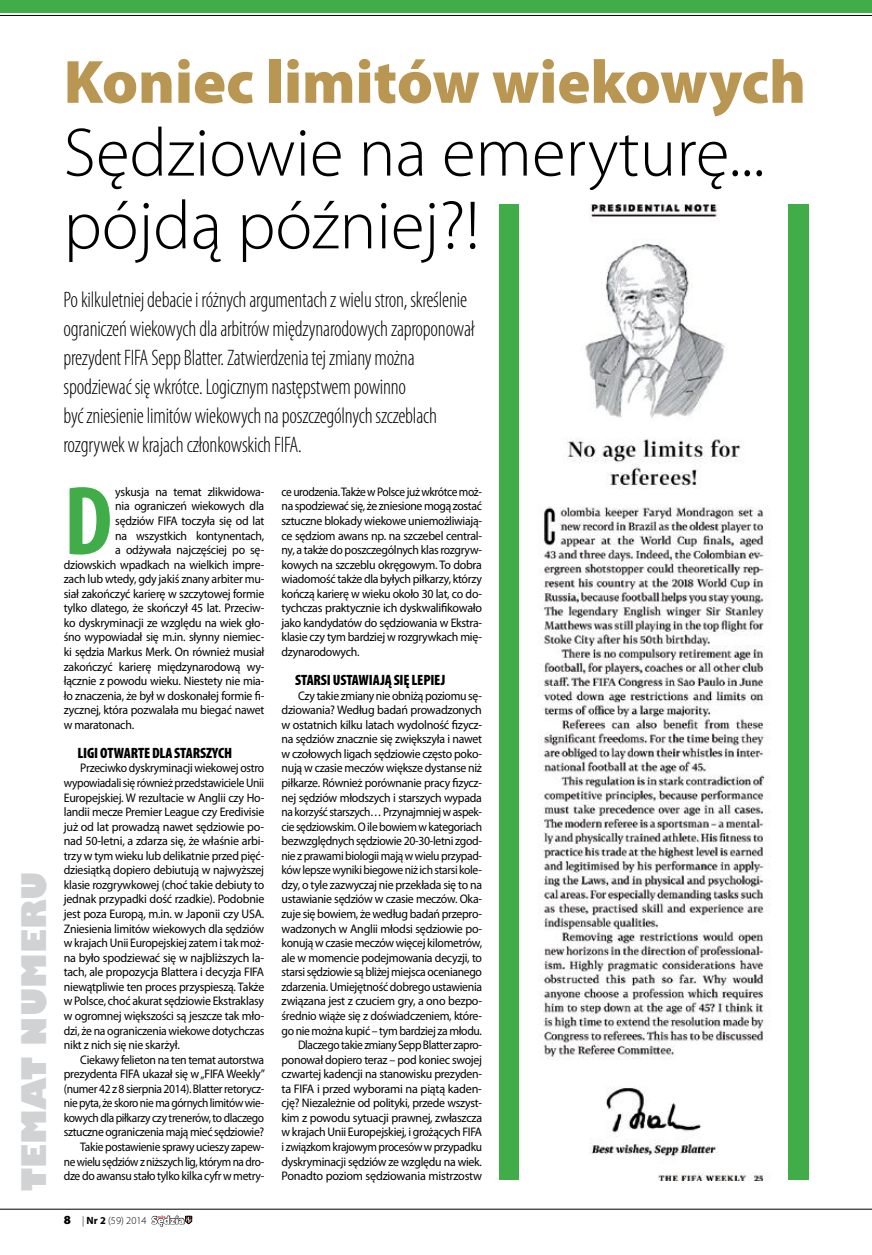
<style>
.page{position:relative;width:872px;height:1255px;background:#fff}
.page>*{position:absolute;margin:0;border:0;box-sizing:border-box;transform-origin:0 0}
.t1{font:700 condensed 98.85px "Myriad Pro";color:#40ad48}
.t2{font:300 69px/72.8px "Myriad Pro";color:#000}
.t3{font:900 61.5px "Myriad Pro";color:#ba9653}
.t4{font:800 33px "Gill Sans";color:#d1d2d4}
.t5{font:300 condensed 22.5px/29.1px "Myriad Pro";letter-spacing:-.01em;color:#000;scale:.95 1}
.t6{font:900 condensed 15px "Myriad Pro";letter-spacing:-.01em;color:#000}
.t7{font:12.45px/14.5px "Myriad Pro";letter-spacing:-.025em;color:#000;text-align:right;scale:.94 1}
.t8{font:12.45px "Myriad Pro";letter-spacing:-.025em;color:#000;scale:.95 1}
.t9{font:12.45px/14.5px "Myriad Pro";letter-spacing:-.025em;color:#000;text-align:justify;scale:.92 1}
.t10{font:300 10.5px "Myriad Pro";color:#000}
.s1{font-weight:900;font-size:12.45px}
.s2{font-weight:700}
.s3{font-weight:900;font-size:10.95px;color:#fff}
</style>
<div class="page">
<hr style="left:0;top:1208px;width:872px;height:1px;background:#000">
<hr style="left:0;top:15px;width:872px;height:1px;background:#000">
<div style="left:0;top:0;width:872px;height:13px;background:#40ad48"></div>
<svg style="left:152px;top:1215px;width:40px;height:11px"></svg>
<div style="left:499px;top:205px;width:309px;height:974px;background:#40ad48"></div>
<div style="left:519px;top:190px;width:269px;height:1001px;background:#fff"></div>
<img style="left:539px;top:204px;width:230px;height:975px">
<h3 class="t4" style="left:13px;top:1191px;width:321px;rotate:-90deg">temat numeru</h3>
<h3 class="t3" style="left:64px;top:41px;width:743px">Koniec limitów wiekowych</h3>
<h2 class="t2" style="left:64px;top:115px;width:702px">Sędziowie na emeryturę... pójdą później?!</h2>
<p class="t5" style="left:64px;top:284px;width:434px">Po kilkuletniej debacie i różnych argumentach z wielu stron, skreślenie ograniczeń wiekowych dla arbitrów międzynarodowych zaproponował prezydent FIFA Sepp Blatter. Zatwierdzenia tej zmiany można spodziewać się wkrótce. Logicznym następstwem powinno<br>być zniesienie limitów wiekowych na poszczególnych szczeblach rozgrywek w krajach członkowskich FIFA.</p>
<h1 class="t1" style="left:64px;top:459px;width:50px">D</h1>
<p class="t8" style="left:115px;top:484px;width:158px">yskusja na temat zlikwidowa-</p>
<p class="t8" style="left:115px;top:498px;width:158px">nia ograniczeń wiekowych dla</p>
<p class="t8" style="left:115px;top:513px;width:158px">sędziów FIFA toczyła się od lat</p>
<p class="t8" style="left:115px;top:527px;width:158px">na wszystkich kontynentach,</p>
<p class="t8" style="left:115px;top:542px;width:158px">a odżywała najczęściej po sę-</p>
<p class="t8" style="left:64px;top:557px;width:213px">dziowskich wpadkach na wielkich impre-</p>
<p class="t8" style="left:64px;top:571px;width:213px">zach lub wtedy, gdy jakiś znany arbiter mu-</p>
<p class="t8" style="left:64px;top:586px;width:213px">siał zakończyć karierę w szczytowej formie</p>
<p class="t8" style="left:64px;top:600px;width:213px">tylko dlatego, że skończył 45 lat. Przeciw-</p>
<p class="t8" style="left:64px;top:615px;width:213px">ko dyskryminacji ze względu na wiek gło-</p>
<p class="t8" style="left:64px;top:629px;width:213px">śno wypowiadał się m.in. słynny niemiec-</p>
<p class="t8" style="left:64px;top:644px;width:213px">ki sędzia Markus Merk. On również musiał</p>
<p class="t8" style="left:64px;top:658px;width:213px">zakończyć karierę międzynarodową wy-</p>
<p class="t8" style="left:64px;top:673px;width:213px">łącznie z powodu wieku. Niestety nie mia-</p>
<p class="t8" style="left:64px;top:688px;width:213px">ło znaczenia, że był w doskonałej formie fi-</p>
<p class="t8" style="left:64px;top:702px;width:213px">zycznej, która pozwalała mu biegać nawet</p>
<p class="t8" style="left:64px;top:717px;width:76px">w maratonach.</p>
<p class="t6" style="left:77px;top:743px;width:156px">LIGI OTWARTE DLA STARSZYCH</p>
<p class="t7" style="left:64px;top:760px;width:215px;text-align:justify;text-indent:16px">Przeciwko dyskryminacji wiekowej ostro wypowiadali się również przedstawiciele Unii Europejskiej. W rezultacie w Anglii czy Ho&shy;landii mecze Premier League czy Eredivisie już od lat prowadzą nawet sędziowie po&shy;nad 50-letni, a zdarza się, że właśnie arbi&shy;trzy w tym wieku lub delikatnie przed pięć&shy;dziesiątką dopiero debiutują w najwyższej klasie rozgrywkowej (choć takie debiuty to jednak przypadki dość rzadkie). Podobnie jest poza Europą, m.in. w Japonii czy USA.<br>Zniesienia limitów wiekowych dla sędziów w krajach Unii Europejskiej zatem i tak moż&shy;na było spodziewać się w najbliższych la&shy;tach, ale propozycja Blattera i decyzja FIFA niewątpliwie ten proces przyspieszą. Także w Polsce, choć akurat sędziowie Ekstraklasy w ogromnej większości są jeszcze tak mło&shy;dzi, że na ograniczenia wiekowe dotychczas nikt z nich się nie skarżył.</p>
<p class="t7" style="left:64px;top:1051px;width:216px">Ciekawy felieton na ten temat autorstwa prezydenta FIFA ukazał się w „FIFA Weekly” (numer 42 z 8 sierpnia 2014). Blatter retorycz&shy;nie pyta, że skoro nie ma górnych limitów wie&shy;kowych dla piłkarzy czy trenerów, to dlaczego sztuczne ograniczenia mają mieć sędziowie?<br>Takie postawienie sprawy ucieszy zapew-<br>ne wielu sędziów z niższych lig, którym na dro-</p>
<p class="t7" style="left:64px;top:1168px;width:215px">dze do awansu stało tylko kilka cyfr w metry-</p>
<p class="t10" style="left:64px;top:1213px;width:122px"><span class="s1">8</span> | <span class="s2">Nr 2</span> (59) 2014 <span class="s3">Sędzia</span></p>
<p class="t9" style="left:281px;top:484px;width:220px">ce urodzenia. Także w Polsce już wkrótce moż&shy;na spodziewać się, że zniesione mogą zostać sztuczne blokady wiekowe uniemożliwiają&shy;ce sędziom awans np. na szczebel central&shy;ny, a także do poszczególnych klas rozgryw&shy;kowych na szczeblu okręgowym. To dobra wiadomość także dla byłych piłkarzy, którzy kończą karierę w wieku około 30 lat, co do&shy;tychczas praktycznie ich dyskwalifikowało jako kandydatów do sędziowania w Ekstra&shy;klasie czy tym bardziej w rozgrywkach mię&shy;dzynarodowych.</p>
<p class="t6" style="left:295px;top:670px;width:152px">STARSI USTAWIAJĄ SIĘ LEPIEJ</p>
<p class="t7" style="left:281px;top:688px;width:215px">Czy takie zmiany nie obniżą poziomu sę&shy;dziowania? Według badań prowadzonych w ostatnich kilku latach wydolność fizycz&shy;na sędziów znacznie się zwiększyła i nawet w czołowych ligach sędziowie często poko&shy;nują w czasie meczów większe dystanse niż piłkarze. Również porównanie pracy fizycz&shy;nej sędziów młodszych i starszych wypada na korzyść starszych… Przynajmniej w aspek&shy;cie sędziowskim. O ile bowiem w kategoriach bezwzględnych sędziowie 20-30-letni zgod&shy;nie z prawami biologii mają w wielu przypad&shy;ków lepsze wyniki biegowe niż ich starsi kole&shy;dzy, o tyle zazwyczaj nie przekłada się to na ustawianie sędziów w czasie meczów. Oka&shy;zuje się bowiem, że według badań przepro&shy;wadzonych w Anglii młodsi sędziowie po&shy;konują w czasie meczów więcej kilometrów, ale w momencie podejmowania decyzji, to starsi sędziowie są bliżej miejsca ocenianego zdarzenia. Umiejętność dobrego ustawienia związana jest z czuciem gry, a ono bezpo&shy;średnio wiąże się z doświadczeniem, które&shy;go nie można kupić – tym bardziej za młodu.<br>Dlaczego takie zmiany Sepp Blatter zapro&shy;ponował dopiero teraz – pod koniec swojej czwartej kadencji na stanowisku prezyden&shy;ta FIFA i przed wyborami na piątą kaden&shy;cję? Niezależnie od polityki, przede wszyst&shy;kim z powodu sytuacji prawnej, zwłaszcza w krajach Unii Europejskiej, i grożących FIFA i związkom krajowym procesów w przypadku dyskryminacji sędziów ze względu na wiek.<br>Ponadto poziom sędziowania mistrzostw</p>
</div>
